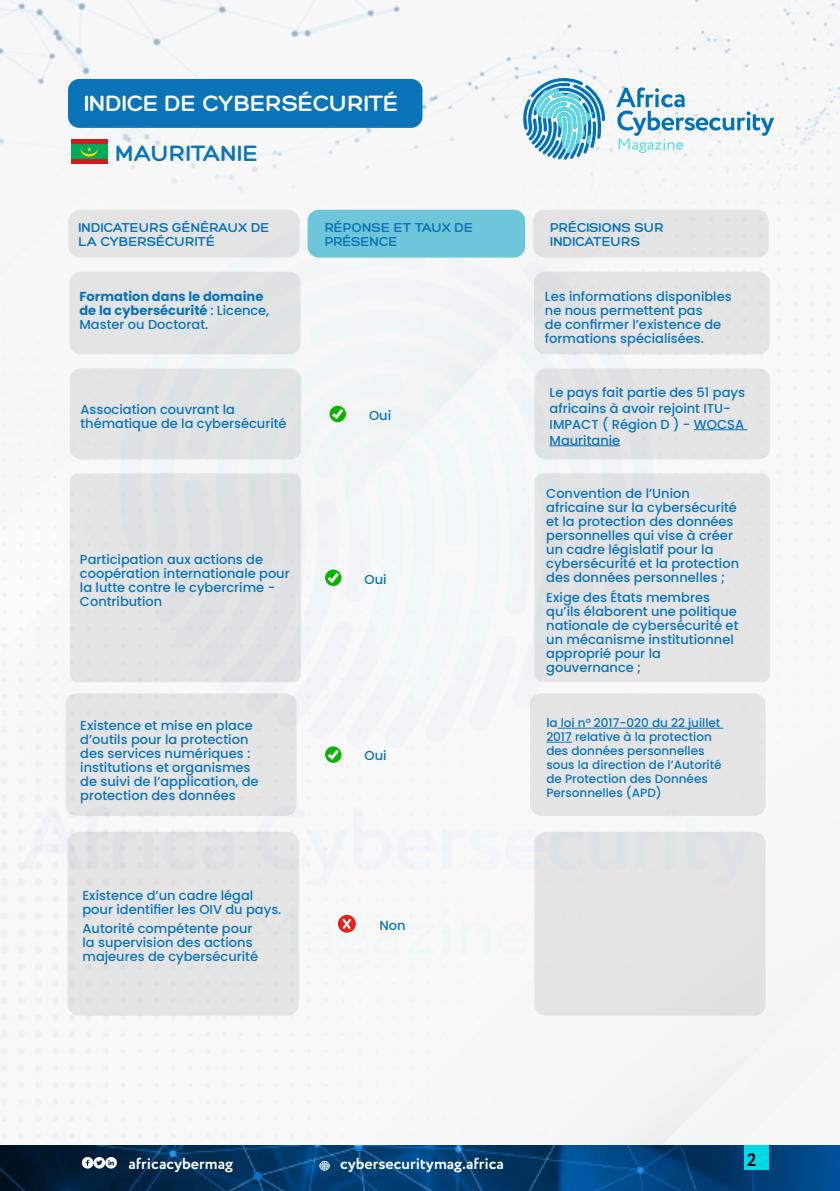
<style>
.page{position:relative;width:840px;height:1191px;background:#fff}
.page>*{position:absolute;margin:0;border:0;box-sizing:border-box;transform-origin:0 0}
.t1{font:700 24px "Hero";color:#fff}
.t2{font:700 24px "Hero";letter-spacing:.01em;color:#0b74b9}
.t3{font:700 18px "Circe";color:#000}
.t4{font:700 16px "Circe";color:#fff}
.t5{font:700 14px/14px "Hero";color:#0b74b9}
.t6{font:500 13px/14px "Poppins";color:#0b74b9}
.t7{font:700 13px/14px "Poppins";color:#0b74b9}
.t8{font:500 12px/14px "Poppins";color:#0b74b9}
.s1{font-weight:500}
</style>
<div class="page">
<img style="left:0;top:0;width:839px;height:211px">
<img style="left:0;top:1145px;width:613px;height:46px">
<img style="left:613px;top:1145px;width:226px;height:46px">
<div style="left:743px;top:1145px;width:24px;height:25px;background:#00d9e6"></div>
<img style="left:0;top:153px;width:834px;height:885px">
<svg style="left:82px;top:1157px;width:35px;height:11px"></svg>
<svg style="left:319px;top:1160px;width:10px;height:10px"></svg>
<svg style="left:523px;top:78px;width:81px;height:82px"></svg>
<svg style="left:616px;top:87px;width:157px;height:66px"></svg>
<div style="left:68px;top:79px;width:354px;height:49px;background:#0b74b9;border-radius:11px"></div>
<div style="left:71px;top:140px;width:36px;height:24px;background:#d01c1f"></div>
<div style="left:71px;top:145px;width:36px;height:14px;background:#00a95c"></div>
<svg style="left:80px;top:147px;width:18px;height:10px"></svg>
<div style="left:68px;top:210px;width:231px;height:48px;background:#e4e4e4;border-radius:11px"></div>
<div style="left:307px;top:210px;width:218px;height:48px;background:#6dc6d9;border-radius:11px"></div>
<div style="left:532px;top:210px;width:236px;height:48px;background:#e4e4e4;border-radius:11px"></div>
<div style="left:70px;top:368px;width:231px;height:91px;background:#e0e3e3;border-radius:11px"></div>
<div style="left:534px;top:368px;width:235px;height:91px;background:#e5e5e5;border-radius:11px"></div>
<hr style="left:693px;top:429px;width:54px;height:1px;background:#0b74b9">
<hr style="left:549px;top:445px;width:71px;height:1px;background:#0b74b9">
<svg style="left:329px;top:406px;width:17px;height:16px"></svg>
<div style="left:65px;top:693px;width:231px;height:123px;background:#e5e5e5;border-radius:11px"></div>
<div style="left:529px;top:693px;width:236px;height:123px;background:#e5e5e5;border-radius:11px"></div>
<hr style="left:557px;top:728px;width:166px;height:1px;background:#0b74b9">
<svg style="left:546px;top:742px;width:25px;height:1px"></svg>
<svg style="left:325px;top:746px;width:16px;height:17px"></svg>
<svg style="left:325px;top:569px;width:16px;height:17px"></svg>
<div style="left:69px;top:272px;width:231px;height:82px;background:#e4e4e4;border-radius:11px"></div>
<div style="left:533px;top:272px;width:236px;height:82px;background:#e5e5e5;border-radius:11px"></div>
<div style="left:70px;top:473px;width:231px;height:209px;background:#e3e3e3;border-radius:9px"></div>
<div style="left:534px;top:473px;width:235px;height:209px;background:#e5e5e5;border-radius:9px"></div>
<div style="left:68px;top:832px;width:231px;height:183px;background:#e5e5e5;border-radius:11px"></div>
<div style="left:534px;top:832px;width:231px;height:183px;background:#e4e4e4;border-radius:11px"></div>
<svg style="left:338px;top:915px;width:17px;height:17px"></svg>
<h1 class="t1" style="left:84px;top:90px;width:316px">INDICE DE CYBERSÉCURITÉ</h1>
<h1 class="t2" style="left:115px;top:140px;width:144px">MAURITANIE</h1>
<p class="t5" style="left:78px;top:221px;width:192px">INDICATEURS GÉNÉRAUX DE<br>LA CYBERSÉCURITÉ</p>
<p class="t5" style="left:324px;top:221px;width:150px">RÉPONSE ET TAUX DE<br>PRÉSENCE</p>
<p class="t5" style="left:550px;top:221px;width:115px">PRÉCISIONS SUR<br>INDICATEURS</p>
<p class="t7" style="left:79px;top:289px;width:191px">Formation dans le domaine de la cybersécurité <span class="s1">: Licence,<br>Master ou Doctorat.</span></p>
<p class="t6" style="left:544px;top:290px;width:188px">Les informations disponibles ne nous permettent pas<br>de confirmer l’existence de formations spécialisées.</p>
<p class="t6" style="left:80px;top:402px;width:208px">Association couvrant la thématique de la cybersécurité</p>
<p class="t6" style="left:369px;top:408px;width:24px">Oui</p>
<p class="t6" style="left:80px;top:552px;width:211px">Participation aux actions de coopération internationale pour la lutte contre le cybercrime -<br>Contribution</p>
<p class="t6" style="left:364px;top:572px;width:24px">Oui</p>
<p class="t6" style="left:549px;top:384px;width:197px;line-height:16px">Le pays fait partie des 51 pays africains à avoir rejoint ITU-<br>IMPACT ( Région D ) - WOCSA<br>Mauritanie</p>
<p class="t6" style="left:546px;top:487px;width:194px">Convention de l’Union africaine sur la cybersécurité et la protection des données personnelles qui vise à créer un cadre législatif pour la cybersécurité et la protection des données personnelles ;</p>
<p class="t6" style="left:546px;top:590px;width:194px">Exige des États membres qu’ils élaborent une politique nationale de cybersécurité et un mécanisme institutionnel approprié pour la gouvernance ;</p>
<p class="t6" style="left:80px;top:719px;width:180px">Existence et mise en place d’outils pour la protection des services numériques : institutions et organismes de suivi de l’application, de protection des données</p>
<p class="t8" style="left:546px;top:716px;width:177px">la loi n° 2017-020 du 22 juillet<br>2017 relative à la protection des données personnelles sous la direction de l’Autorité de Protection des Données<br>Personnelles (APD)</p>
<p class="t6" style="left:364px;top:749px;width:24px">Oui</p>
<p class="t6" style="left:82px;top:888px;width:200px">Existence d’un cadre légal pour identifier les OIV du pays.</p>
<p class="t6" style="left:82px;top:922px;width:177px">Autorité compétente pour la supervision des actions majeures de cybersécurité</p>
<p class="t6" style="left:379px;top:918px;width:28px">Non</p>
<p class="t4" style="left:128px;top:1152px;width:106px">africacybermag</p>
<p class="t4" style="left:340px;top:1152px;width:165px">cybersecuritymag.africa</p>
<h2 class="t3" style="left:746px;top:1147px;width:11px">2</h2>
</div>
